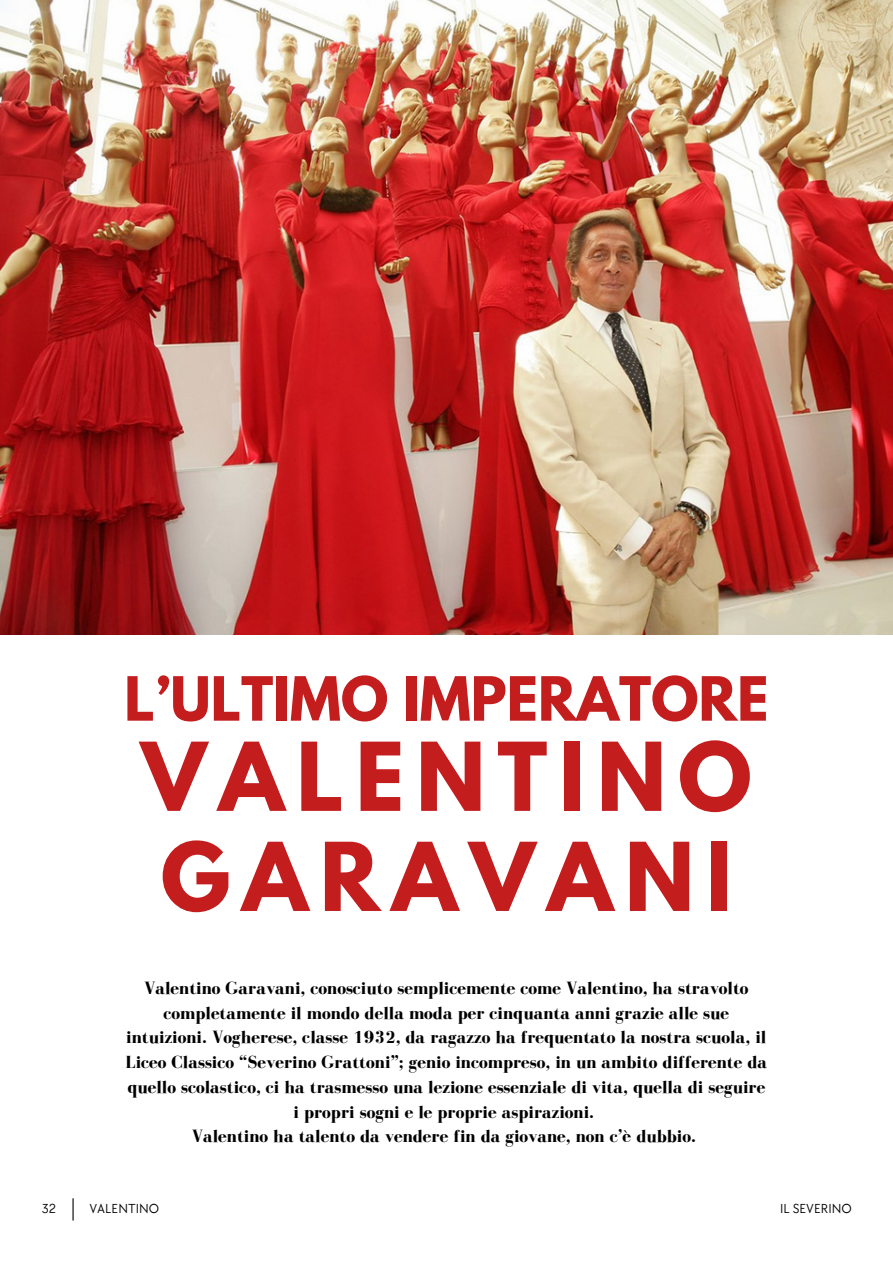
<style>
.page{position:relative;width:893px;height:1264px;background:#fff}
.page>*{position:absolute;margin:0;border:0;box-sizing:border-box;transform-origin:0 0}
.t1{font:700 83.85px "League Spartan";letter-spacing:.14em;color:#c31d1e}
.t2{font:700 54px "League Spartan";color:#c31d1e}
.t3{font:700 18px/24.8px "Bodoni FLF";color:#000;text-align:center}
.t4{font:13.5px "TT Chocolates";color:#000}
</style>
<div class="page">
<img style="left:0;top:0;width:892px;height:634px">
<hr style="left:72px;top:1198px;width:2px;height:22px;background:#000">
<p class="t2" style="left:124px;top:672px;width:645px">L’ULTIMO IMPERATORE</p>
<p class="t1" style="left:141px;top:735px;width:612px">VALENTINO</p>
<p class="t1" style="left:161px;top:835px;width:572px">GARAVANI</p>
<p class="t3" style="left:125px;top:975px;width:643px">Valentino Garavani, conosciuto semplicemente come Valentino, ha stravolto completamente il mondo della moda per cinquanta anni grazie alle sue intuizioni. Vogherese, classe 1932, da ragazzo ha frequentato la nostra scuola, il Liceo Classico “Severino Grattoni”; genio incompreso, in un ambito differente da quello scolastico, ci ha trasmesso una lezione essenziale di vita, quella di seguire i propri sogni e le proprie aspirazioni.</p>
<p class="t3" style="left:192px;top:1123px;width:505px">Valentino ha talento da vendere fin da giovane, non c’è dubbio.</p>
<p class="t4" style="left:42px;top:1200px;width:16px">32</p>
<p class="t4" style="left:89px;top:1201px;width:71px">VALENTINO</p>
<p class="t4" style="left:780px;top:1200px;width:73px">IL SEVERINO</p>
</div>
